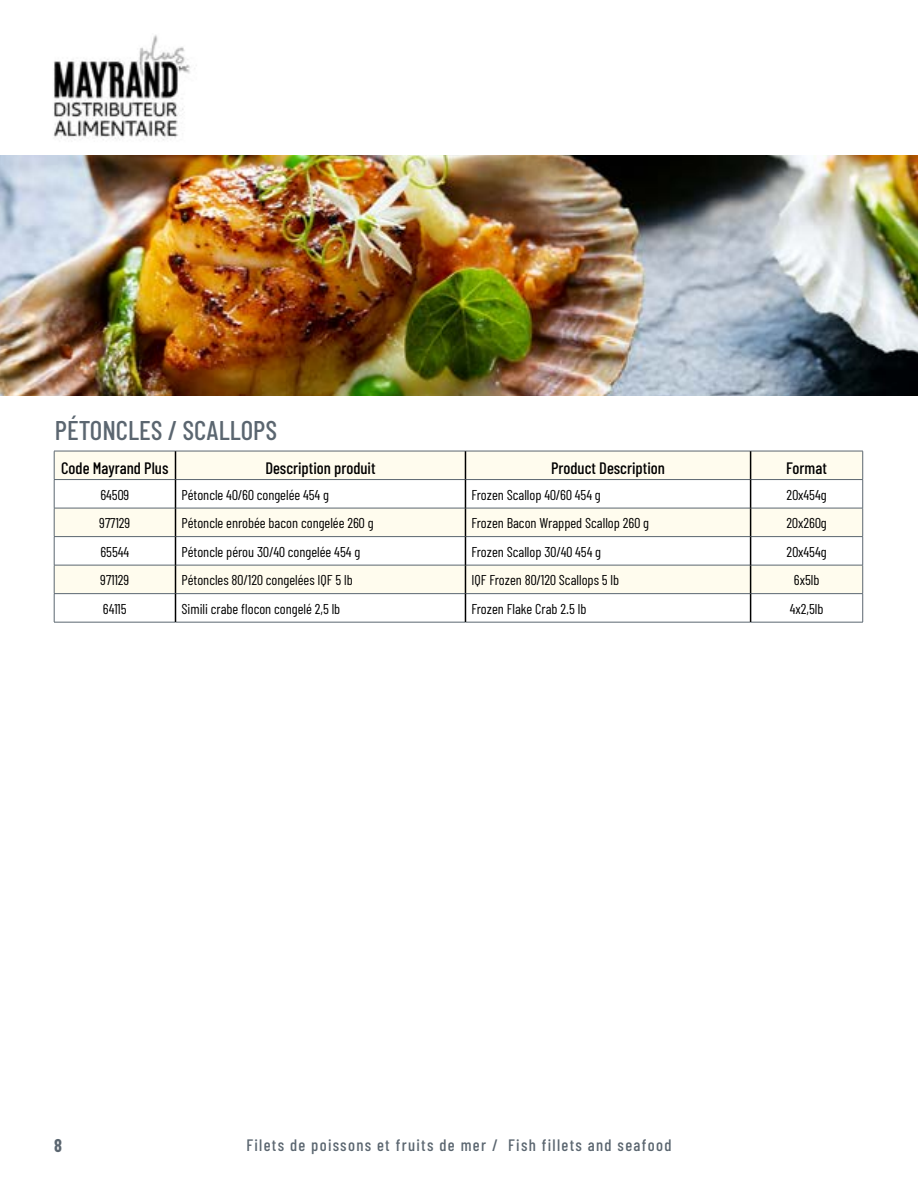
<style>
.page{position:relative;width:918px;height:1188px;background:#fff}
.page>*{position:absolute;margin:0;border:0;box-sizing:border-box;transform-origin:0 0}
.t1{font:500 27px "Barlow Condensed";color:#5b6670}
.t2{font:700 18px "Barlow Condensed";color:#5b6670}
.t3{font:500 16.5px "Barlow Condensed";color:#000}
.t4{font:500 16.5px "Barlow Condensed";letter-spacing:.08em;color:#5b6670}
.t5{font:14.25px "Barlow Condensed";color:#000}
</style>
<div class="page">
<img style="left:53px;top:35px;width:142px;height:105px">
<div style="left:55px;top:452px;width:807px;height:27px;background:#fffcee"></div>
<svg style="left:55px;top:480px;width:807px;height:142px"></svg>
<hr style="left:54px;top:451px;width:122px;height:1px;background:#5b6670">
<hr style="left:176px;top:451px;width:289px;height:1px;background:#5b6670">
<hr style="left:465px;top:451px;width:286px;height:1px;background:#5b6670">
<hr style="left:751px;top:451px;width:112px;height:1px;background:#5b6670">
<hr style="left:54px;top:479px;width:122px;height:1px;background:#5b6670">
<hr style="left:176px;top:479px;width:289px;height:1px;background:#5b6670">
<hr style="left:465px;top:479px;width:286px;height:1px;background:#5b6670">
<hr style="left:751px;top:479px;width:112px;height:1px;background:#5b6670">
<hr style="left:54px;top:508px;width:122px;height:1px;background:#5b6670">
<hr style="left:176px;top:508px;width:289px;height:1px;background:#5b6670">
<hr style="left:465px;top:508px;width:286px;height:1px;background:#5b6670">
<hr style="left:751px;top:508px;width:112px;height:1px;background:#5b6670">
<hr style="left:54px;top:536px;width:122px;height:1px;background:#5b6670">
<hr style="left:176px;top:536px;width:289px;height:1px;background:#5b6670">
<hr style="left:465px;top:536px;width:286px;height:1px;background:#5b6670">
<hr style="left:751px;top:536px;width:112px;height:1px;background:#5b6670">
<hr style="left:54px;top:565px;width:122px;height:1px;background:#5b6670">
<hr style="left:176px;top:565px;width:289px;height:1px;background:#5b6670">
<hr style="left:465px;top:565px;width:286px;height:1px;background:#5b6670">
<hr style="left:751px;top:565px;width:112px;height:1px;background:#5b6670">
<hr style="left:54px;top:593px;width:122px;height:1px;background:#5b6670">
<svg style="left:54px;top:451px;width:1px;height:171px"></svg>
<hr style="left:176px;top:593px;width:289px;height:1px;background:#5b6670">
<hr style="left:465px;top:593px;width:286px;height:1px;background:#5b6670">
<hr style="left:751px;top:593px;width:112px;height:1px;background:#5b6670">
<svg style="left:862px;top:451px;width:1px;height:171px"></svg>
<hr style="left:54px;top:622px;width:122px;height:1px;background:#5b6670">
<hr style="left:176px;top:622px;width:289px;height:1px;background:#5b6670">
<hr style="left:465px;top:622px;width:286px;height:1px;background:#5b6670">
<hr style="left:751px;top:622px;width:112px;height:1px;background:#5b6670">
<svg style="left:175px;top:451px;width:1px;height:171px"></svg>
<svg style="left:465px;top:451px;width:1px;height:171px"></svg>
<svg style="left:750px;top:451px;width:1px;height:171px"></svg>
<img style="left:0;top:156px;width:918px;height:239px">
<h1 class="t1" style="left:55px;top:413px;width:224px">PÉTONCLES / SCALLOPS</h1>
<p class="t3" style="left:61px;top:457px;width:109px">Code Mayrand Plus</p>
<p class="t3" style="left:265px;top:457px;width:112px">Description produit</p>
<p class="t3" style="left:551px;top:457px;width:115px">Product Description</p>
<p class="t3" style="left:786px;top:457px;width:42px">Format</p>
<p class="t5" style="left:100px;top:486px;width:30px">64509</p>
<p class="t5" style="left:181px;top:486px;width:149px">Pétoncle 40/60 congelée 454 g</p>
<p class="t5" style="left:471px;top:486px;width:131px">Frozen Scallop 40/60 454 g</p>
<p class="t5" style="left:787px;top:486px;width:42px">20x454g</p>
<p class="t5" style="left:99px;top:514px;width:33px">977129</p>
<p class="t5" style="left:181px;top:514px;width:194px">Pétoncle enrobée bacon congelée 260 g</p>
<p class="t5" style="left:471px;top:514px;width:179px">Frozen Bacon Wrapped Scallop 260 g</p>
<p class="t5" style="left:787px;top:514px;width:42px">20x260g</p>
<p class="t5" style="left:100px;top:543px;width:30px">65544</p>
<p class="t5" style="left:181px;top:543px;width:180px">Pétoncle pérou 30/40 congelée 454 g</p>
<p class="t5" style="left:471px;top:543px;width:131px">Frozen Scallop 30/40 454 g</p>
<p class="t5" style="left:787px;top:543px;width:42px">20x454g</p>
<p class="t5" style="left:100px;top:571px;width:31px">971129</p>
<p class="t5" style="left:181px;top:571px;width:173px">Pétoncles 80/120 congelées IQF 5 lb</p>
<p class="t5" style="left:471px;top:571px;width:149px">IQF Frozen 80/120 Scallops 5 lb</p>
<p class="t5" style="left:794px;top:571px;width:27px">6x5lb</p>
<p class="t5" style="left:103px;top:600px;width:25px">64115</p>
<p class="t5" style="left:181px;top:600px;width:160px">Simili crabe flocon congelé 2,5 lb</p>
<p class="t5" style="left:471px;top:600px;width:116px">Frozen Flake Crab 2.5 lb</p>
<p class="t5" style="left:790px;top:600px;width:35px">4x2,5lb</p>
<p class="t2" style="left:54px;top:1134px;width:9px">8</p>
<p class="t4" style="left:246px;top:1134px;width:427px">Filets de poissons et fruits de mer / Fish fillets and seafood</p>
</div>
